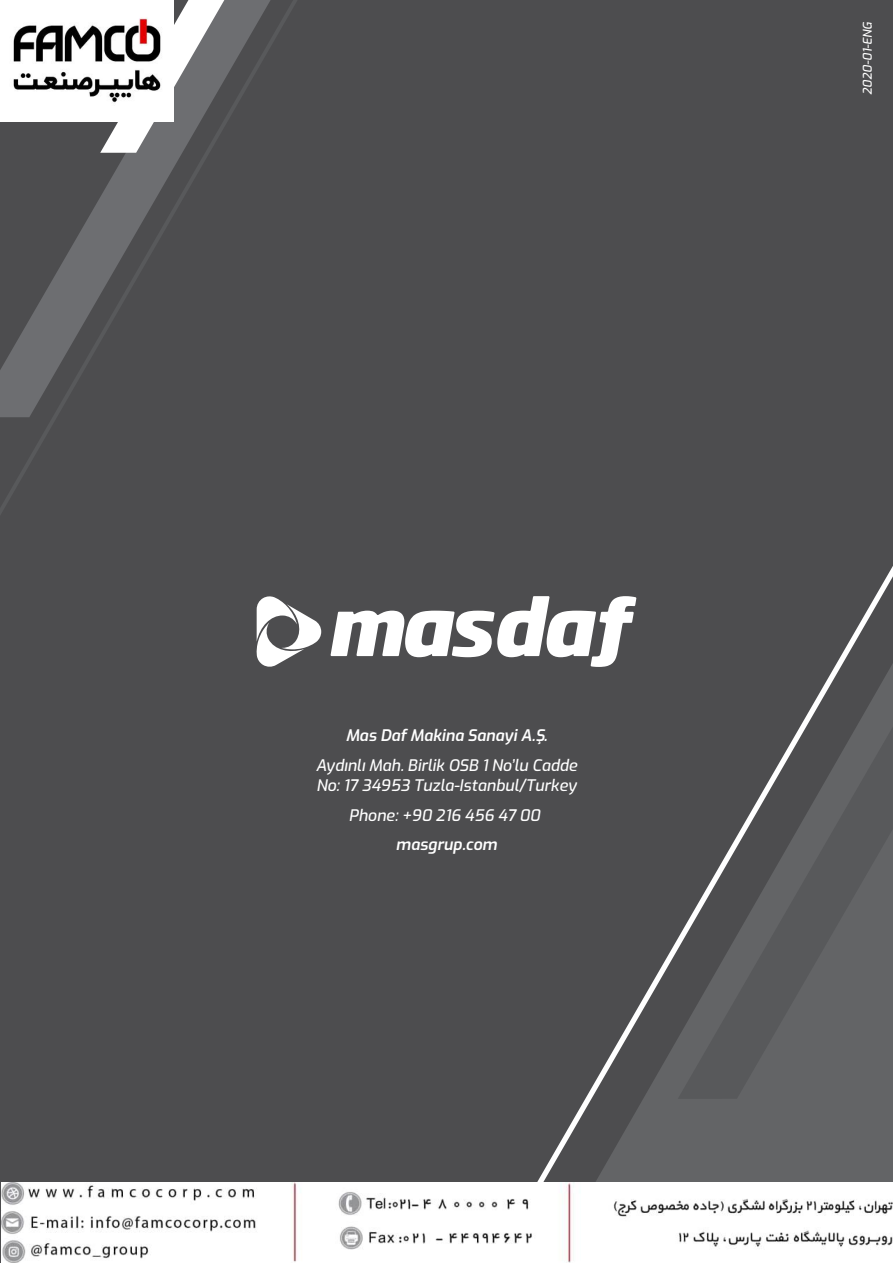
<style>
.page{position:relative;width:893px;height:1263px;background:#4d4d4f}
.page>*{position:absolute;margin:0;border:0;box-sizing:border-box;transform-origin:0 0}
.t1{font:italic 500 15.9px/20.5px "Exo";color:#fff}
.t2{font:italic 600 15.9px "Exo";color:#fff}
.t3{font:italic 500 12px "Exo";color:#fff}
</style>
<div class="page">
<svg style="left:330px;top:610px;width:153px;height:48px"></svg>
<svg style="left:256px;top:596px;width:65px;height:71px"></svg>
<svg style="left:0;top:0;width:278px;height:417px"></svg>
<svg style="left:483px;top:566px;width:410px;height:616px"></svg>
<svg style="left:542px;top:641px;width:351px;height:541px"></svg>
<svg style="left:678px;top:727px;width:215px;height:372px"></svg>
<svg style="left:100px;top:0;width:132px;height:153px"></svg>
<img style="left:0;top:0;width:173px;height:122px">
<img style="left:1px;top:1182px;width:892px;height:81px">
<p class="t2" style="left:346px;top:724px;width:203px">Mas Daf Makina Sanayi A.Ş.</p>
<p class="t1" style="left:316px;top:754px;width:263px">Aydınlı Mah. Birlik OSB 1 No’lu Cadde<br>No: 17 34953 Tuzla-Istanbul/Turkey</p>
<p class="t1" style="left:349px;top:804px;width:193px">Phone: +90 216 456 47 00</p>
<p class="t2" style="left:396px;top:833px;width:103px">masgrup.com</p>
<p class="t3" style="left:858px;top:95px;width:75px;rotate:-90deg">2020-01-ENG</p>
</div>
